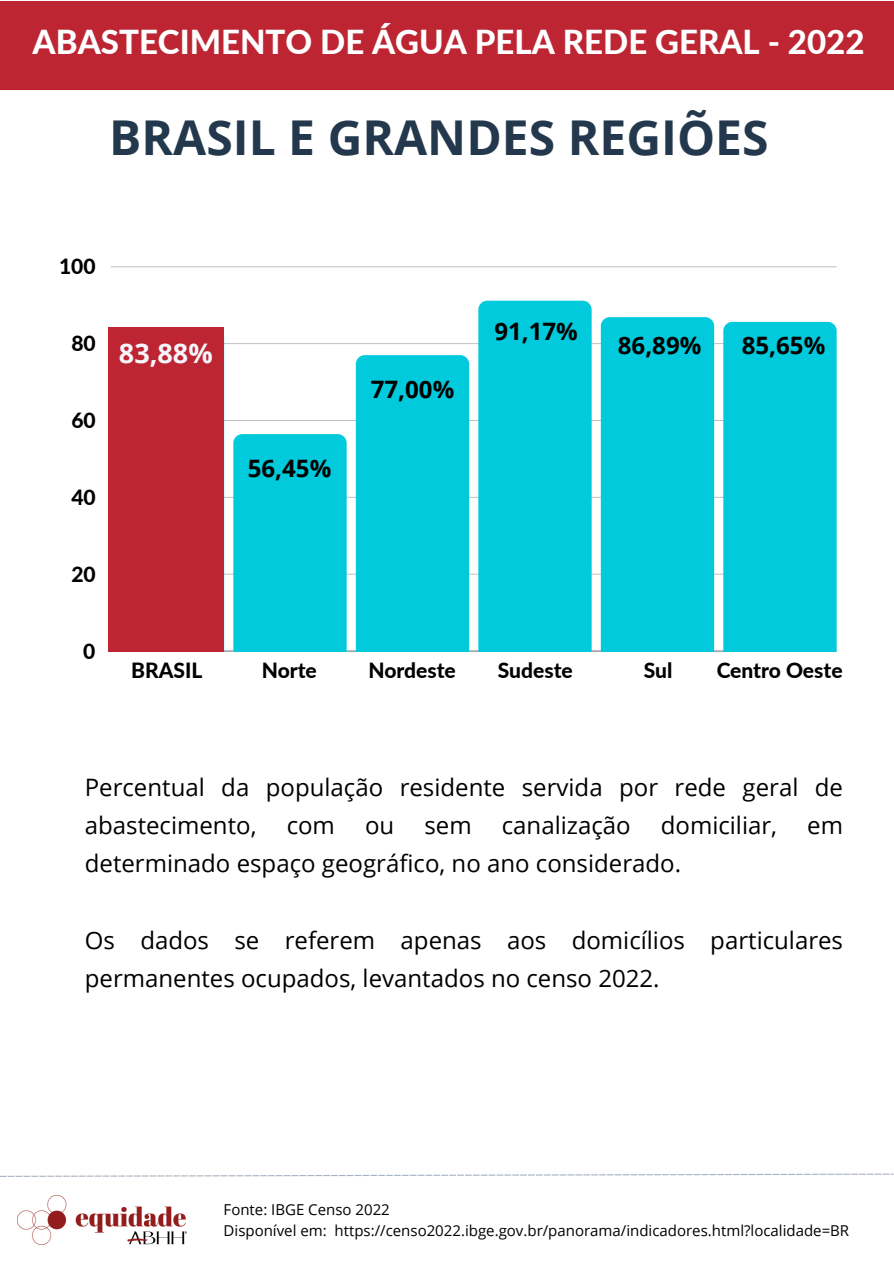
<style>
.page{position:relative;width:894px;height:1264px;background:#fff}
.page>*{position:absolute;margin:0;border:0;box-sizing:border-box;transform-origin:0 0}
.t1{font:700 48px "Open Sans";color:#24384d}
.t2{font:800 33px "Lato";color:#fff}
.t3{font:700 27px "Open Sans";color:#f4f6fc}
.t4{font:24px/38.2px "Open Sans";color:#000}
.t5{font:700 24px "Open Sans";color:#000}
.t6{font:800 21px "Lato";color:#000}
.t7{font:15px "Open Sans";color:#000}
</style>
<div class="page">
<div style="left:0;top:1px;width:893px;height:88px;background:#be2533"></div>
<svg style="left:0;top:1173px;width:893px;height:3px"></svg>
<img style="left:17px;top:1195px;width:169px;height:49px">
<hr style="left:111px;top:650px;width:725px;height:1px;background:#000;opacity:.6">
<hr style="left:111px;top:574px;width:725px;height:1px;background:#000;opacity:.25">
<hr style="left:111px;top:497px;width:725px;height:1px;background:#000;opacity:.25">
<hr style="left:111px;top:420px;width:725px;height:1px;background:#c1c1c1">
<hr style="left:111px;top:343px;width:725px;height:1px;background:#c7c7c7">
<hr style="left:111px;top:266px;width:725px;height:1px;background:#d0d0d0">
<div style="left:233px;top:434px;width:113px;height:217px;background:#00cadc"></div>
<div style="left:356px;top:355px;width:113px;height:296px;background:#00cadc"></div>
<div style="left:478px;top:301px;width:113px;height:350px;background:#00cadc"></div>
<div style="left:600px;top:317px;width:114px;height:334px;background:#00cadc"></div>
<div style="left:723px;top:322px;width:113px;height:329px;background:#00cadc"></div>
<div style="left:108px;top:327px;width:115px;height:324px;background:#be2533"></div>
<h4 class="t2" style="left:33px;top:21px;width:833px">ABASTECIMENTO DE ÁGUA PELA REDE GERAL - 2022</h4>
<h4 class="t1" style="left:109px;top:104px;width:660px">BRASIL E GRANDES REGIÕES</h4>
<p class="t6" style="left:59px;top:254px;width:38px">100</p>
<p class="t6" style="left:71px;top:330px;width:26px">80</p>
<p class="t6" style="left:71px;top:407px;width:26px">60</p>
<p class="t6" style="left:71px;top:484px;width:26px">40</p>
<p class="t6" style="left:71px;top:561px;width:26px">20</p>
<p class="t6" style="left:83px;top:638px;width:14px">0</p>
<h4 class="t3" style="left:119px;top:334px;width:95px">83,88%</h4>
<h5 class="t5" style="left:248px;top:451px;width:85px">56,45%</h5>
<h5 class="t5" style="left:371px;top:372px;width:85px">77,00%</h5>
<p class="t5" style="left:494px;top:314px;width:85px">91,17%</p>
<p class="t5" style="left:617px;top:328px;width:85px">86,89%</p>
<p class="t5" style="left:741px;top:328px;width:85px">85,65%</p>
<p class="t6" style="left:131px;top:657px;width:73px">BRASIL</p>
<p class="t6" style="left:262px;top:657px;width:57px">Norte</p>
<p class="t6" style="left:368px;top:657px;width:89px">Nordeste</p>
<p class="t6" style="left:497px;top:657px;width:76px">Sudeste</p>
<p class="t6" style="left:643px;top:657px;width:30px">Sul</p>
<p class="t6" style="left:716px;top:657px;width:127px">Centro Oeste</p>
<h1 class="t4" style="left:85px;top:767px;width:759px">Percentual da população residente servida por rede geral de abastecimento,</h1>
<h1 class="t4" style="left:286px;top:805px;width:50px">com</h1>
<h1 class="t4" style="left:365px;top:805px;width:31px">ou</h1>
<h1 class="t4" style="left:424px;top:805px;width:49px">sem</h1>
<h1 class="t4" style="left:501px;top:805px;width:130px">canalização</h1>
<h1 class="t4" style="left:660px;top:805px;width:118px">domiciliar,</h1>
<h1 class="t4" style="left:807px;top:805px;width:37px">em</h1>
<h1 class="t4" style="left:85px;top:843px;width:597px">determinado espaço geográfico, no ano considerado.</h1>
<h3 class="t4" style="left:85px;top:920px;width:759px">Os dados se referem apenas aos domicílios particulares permanentes ocupados, levantados no censo 2022.</h3>
<h4 class="t7" style="left:223px;top:1199px;width:168px">Fonte: IBGE Censo 2022</h4>
<h4 class="t7" style="left:223px;top:1219px;width:627px">Disponível em: https://censo2022.ibge.gov.br/panorama/indicadores.html?localidade=BR</h4>
</div>
